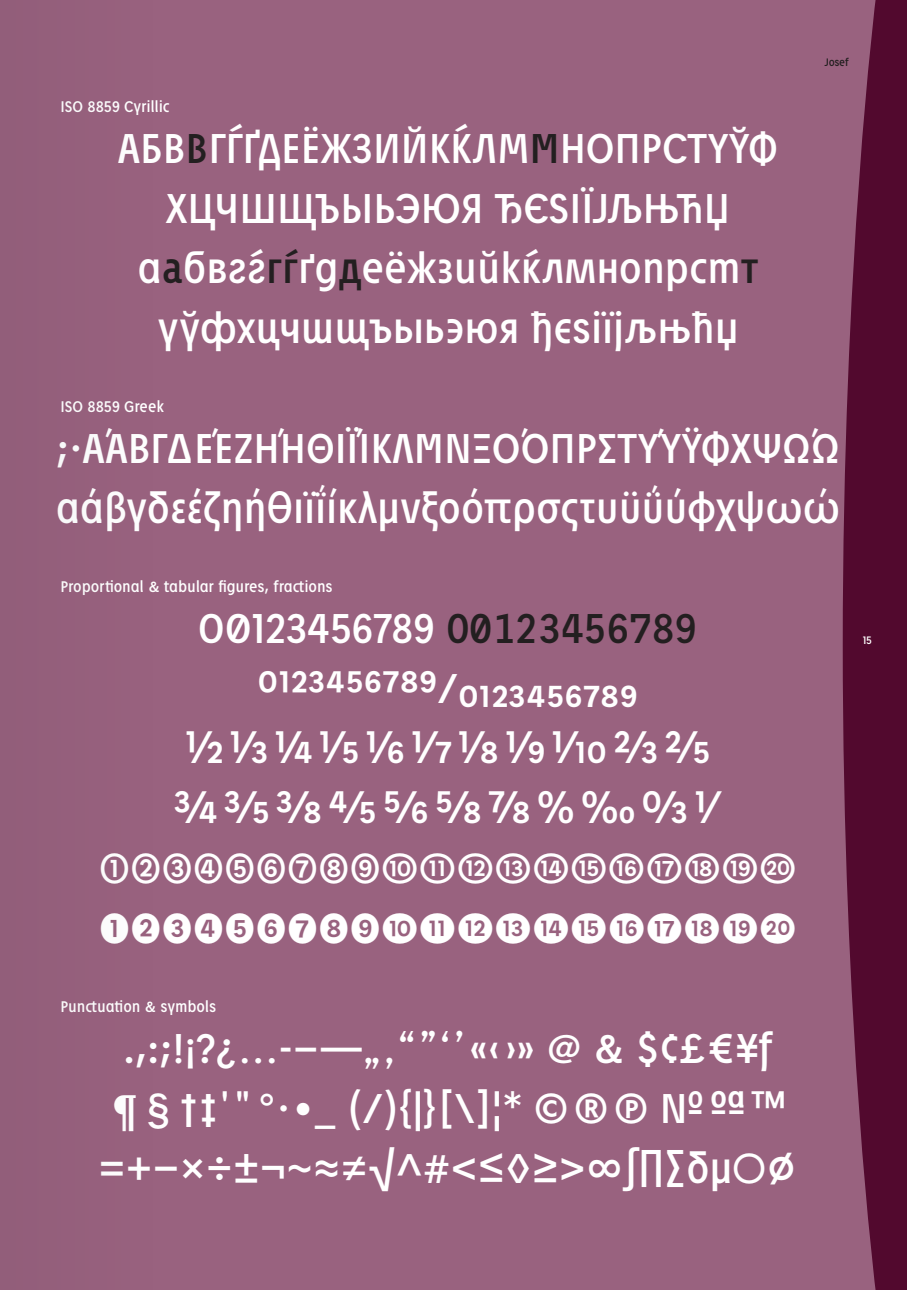
<style>
.page{position:relative;width:907px;height:1290px;background:#fff}
.page>*{position:absolute;margin:0;border:0;box-sizing:border-box;transform-origin:0 0}
.t1{font:40.5px/60px "Josef Pro";letter-spacing:.02em;color:#fff;text-align:center}
.t2{font:15px "Josef Pro";letter-spacing:.02em;color:#fff}
.t3{font:10.5px "Josef Pro";color:#231f20}
.t4{font:10.5px "Josef Pro";color:#fff}
.s1{color:#231f20}
</style>
<div class="page">
<div style="left:0;top:0;width:906px;height:1290px;background:#99627f"></div>
<svg style="left:842px;top:0;width:64px;height:1290px;fill:#52092e"></svg>
<div style="left:0;top:0;width:153px;height:1290px;background:#95607c"></div>
<p class="t2" style="left:62px;top:97px;width:110px">ISO 8859 Cyrillic</p>
<p class="t1" style="left:121px;top:117px;width:661px">АБВ<span class="s1">В</span>ГЃҐДЕЁЖЗИЙКЌЛМ<span class="s1">М</span> НОПРСТУЎФ<br>ХЦЧШЩЪЫЬЭЮЯ ЂЄЅІЇЈЉЊЋЏ а<span class="s1">а</span>бвгѓ<span class="s1">гѓ</span>ґд<span class="s1">д</span>еёжзийкќлмнопрст<span class="s1">т </span>уўфхцчшщъыьэюя ђєѕіїјљњћџ</p>
<p class="t3" style="left:825px;top:55px;width:25px">Josef</p>
<p class="t2" style="left:62px;top:397px;width:105px">ISO 8859 Greek</p>
<p class="t1" style="left:60px;top:417px;width:784px;text-align:left">;·ΑΆΒΓΔΕΈΖΗΉΘΙΪΊΚΛΜΝΞΟΌΠΡΣΤΥΎΫΦΧΨΩΏ αάβγδεέζηήθιϊΐίκλμνξοόπρσςτυϋΰύφχψωώ</p>
<p class="t2" style="left:62px;top:577px;width:273px">Proportional &amp; tabular figures, fractions</p>
<p class="t1" style="left:103px;top:597px;width:698px">00123456789 <span class="s1">00123456789<br></span>⁰¹²³⁴⁵⁶⁷⁸⁹/₀₁₂₃₄₅₆₇₈₉ ½⅓¼⅕⅙⅐⅛⅑⅒⅔⅖ ¾⅗⅜⅘⅚⅝⅞%‰↉⅟<br>①②③④⑤⑥⑦⑧⑨⑩⑪⑫⑬⑭⑮⑯⑰⑱⑲⑳<br>➊➋➌➍➎➏➐➑➒➓⓫⓬⓭⓮⓯⓰⓱⓲⓳⓴</p>
<p class="t4" style="left:863px;top:633px;width:10px">15</p>
<p class="t2" style="left:62px;top:997px;width:157px">Punctuation &amp; symbols</p>
<p class="t1" style="left:102px;top:1017px;width:698px">.,:;!¡?¿…-–—„‚“”‘ ’«‹ ›» @ &amp; $¢£¤¥ƒ<br>¶ § † ‡'" °·•_ (/){|}[\]¦* © ® Ⓟ №ºª ™ =+−×÷±¬~≈≠√^#&lt;≤◊≥&gt;∞∫∏∑∂µ○⌀</p>
</div>
